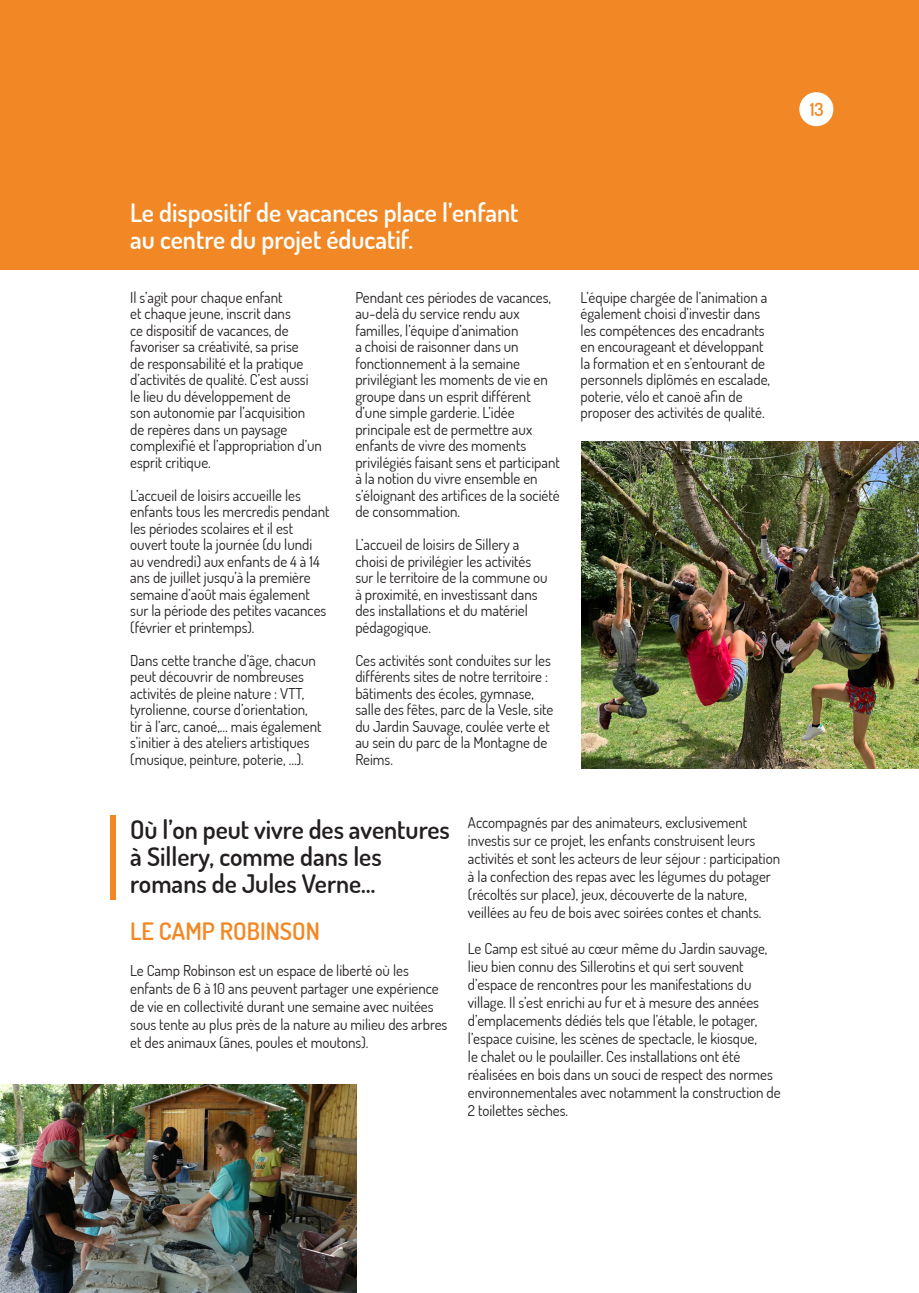
<style>
.page{position:relative;width:919px;height:1293px;background:#fff}
.page>*{position:absolute;margin:0;border:0;box-sizing:border-box;transform-origin:0 0}
.t1{font:600 25.5px/27px "Dosis";color:#231f20}
.t2{font:600 25.5px "Dosis";color:#fff}
.t3{font:600 24px "Dosis";color:#f28825}
.t4{font:600 18px "Dosis";color:#f28825}
.t5{font:15px/16.5px "Dosis";color:#231f20}
</style>
<div class="page">
<div style="left:0;top:0;width:918px;height:269px;background:#f28825"></div>
<div style="left:799px;top:92px;width:34px;height:34px;background:#fff;border-radius:50%"></div>
<div style="left:110px;top:815px;width:5px;height:84px;background:#f28825"></div>
<img style="left:0;top:1084px;width:356px;height:209px">
<img style="left:581px;top:441px;width:337px;height:327px">
<p class="t4" style="left:809px;top:97px;width:15px">13</p>
<p class="t2" style="left:130px;top:195px;width:390px">Le dispositif de vacances place l’enfant</p>
<p class="t2" style="left:130px;top:222px;width:284px">au centre du projet éducatif.</p>
<p class="t5" style="left:130px;top:288px;width:193px">Il s’agit pour chaque enfant<br>et chaque jeune, inscrit dans<br>ce dispositif de vacances, de favoriser sa créativité, sa prise<br>de responsabilité et la pratique d’activités de qualité. C’est aussi le lieu du développement de<br>son autonomie par l’acquisition de repères dans un paysage complexifié et l’appropriation d’un esprit critique.</p>
<p class="t5" style="left:130px;top:486px;width:201px">L’accueil de loisirs accueille les enfants tous les mercredis pendant les périodes scolaires et il est ouvert toute la journée (du lundi au vendredi) aux enfants de 4 à 14 ans de juillet jusqu’à la première semaine d’août mais également sur la période des petites vacances (février et printemps).</p>
<p class="t5" style="left:130px;top:651px;width:193px">Dans cette tranche d’âge, chacun peut découvrir de nombreuses activités de pleine nature : VTT, tyrolienne, course d’orientation, tir à l’arc, canoé,… mais également s’initier à des ateliers artistiques (musique, peinture, poterie, …).</p>
<p class="t5" style="left:355px;top:288px;width:206px">Pendant ces périodes de vacances, au-delà du service rendu aux familles, l’équipe d’animation<br>a choisi de raisonner dans un fonctionnement à la semaine privilégiant les moments de vie en groupe dans un esprit différent d’une simple garderie. L’idée principale est de permettre aux enfants de vivre des moments privilégiés faisant sens et participant à la notion du vivre ensemble en s’éloignant des artifices de la société de consommation.</p>
<p class="t5" style="left:355px;top:536px;width:194px">L’accueil de loisirs de Sillery a choisi de privilégier les activités sur le territoire de la commune ou à proximité, en investissant dans des installations et du matériel pédagogique.</p>
<p class="t5" style="left:355px;top:651px;width:199px">Ces activités sont conduites sur les différents sites de notre territoire : bâtiments des écoles, gymnase, salle des fêtes, parc de la Vesle, site du Jardin Sauvage, coulée verte et au sein du parc de la Montagne de<br>Reims.</p>
<p class="t5" style="left:580px;top:288px;width:191px">L’équipe chargée de l’animation a également choisi d’investir dans les compétences des encadrants en encourageant et développant la formation et en s’entourant de personnels diplômés en escalade, poterie, vélo et canoë afin de proposer des activités de qualité.</p>
<p class="t1" style="left:130px;top:815px;width:321px">Où l’on peut vivre des aventures à Sillery, comme dans les romans de Jules Verne…</p>
<p class="t3" style="left:130px;top:914px;width:191px">LE CAMP ROBINSON</p>
<p class="t5" style="left:130px;top:960px;width:319px;line-height:18px">Le Camp Robinson est un espace de liberté où les enfants de 6 à 10 ans peuvent partager une expérience de vie en collectivité durant une semaine avec nuitées sous tente au plus près de la nature au milieu des arbres et des animaux (ânes, poules et moutons).</p>
<p class="t5" style="left:468px;top:813px;width:313px;line-height:18px">Accompagnés par des animateurs, exclusivement investis sur ce projet, les enfants construisent leurs activités et sont les acteurs de leur séjour : participation à la confection des repas avec les légumes du potager (récoltés sur place), jeux, découverte de la nature, veillées au feu de bois avec soirées contes et chants.</p>
<p class="t5" style="left:468px;top:939px;width:314px;line-height:18px">Le Camp est situé au cœur même du Jardin sauvage, lieu bien connu des Sillerotins et qui sert souvent d’espace de rencontres pour les manifestations du village. Il s’est enrichi au fur et à mesure des années d’emplacements dédiés tels que l’étable, le potager, l’espace cuisine, les scènes de spectacle, le kiosque,<br>le chalet ou le poulailler. Ces installations ont été réalisées en bois dans un souci de respect des normes environnementales avec notamment la construction de 2 toilettes sèches.</p>
</div>
